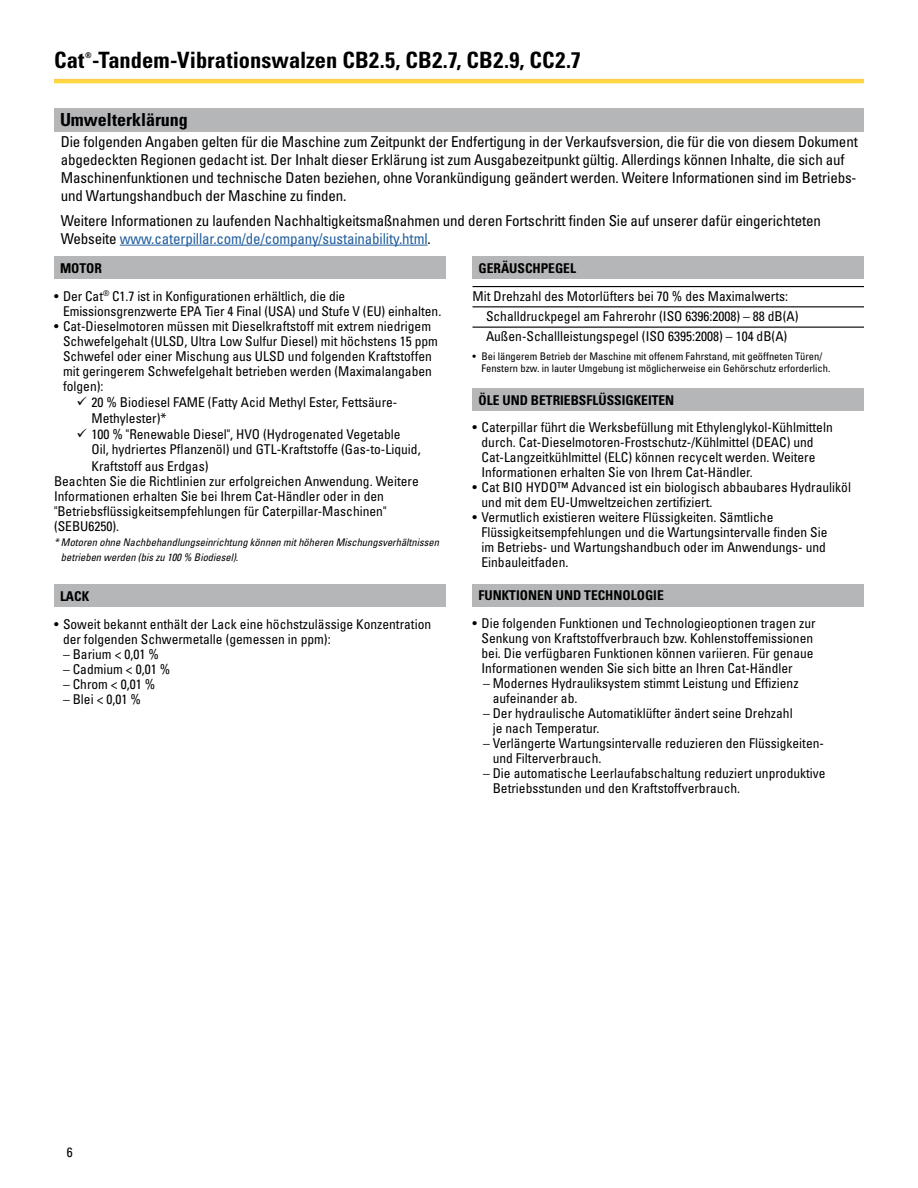
<style>
.page{position:relative;width:918px;height:1188px;background:#fff}
.page>*{position:absolute;margin:0;border:0;box-sizing:border-box;transform-origin:0 0}
.t1{font:700 condensed 22.5px "Univers LT Std";letter-spacing:.005em;color:#000}
.MH{font:700 condensed 18px "Univers LT Std";color:#000}
.t2{font:condensed 15px/18px "Univers LT Std";letter-spacing:-.01em;color:#000}
.TechSpec-w_bullet{font:condensed 13.5px/15px "Univers LT Std";color:#000}
.TechSpec{font:condensed 13.5px "Univers LT Std";color:#000}
.MH-2{font:700 condensed 13.5px "Univers LT Std";color:#000}
.t3{font:condensed 10.5px/12px "Univers LT Std";color:#000}
.TechSpec-w_bullet-2{font:italic condensed 10.5px/15px "Univers LT Std";color:#000}
.t4{font:700 condensed 7.8px "Univers LT Std";color:#000}
.s1{color:#215e9e}
</style>
<div class="page">
<div style="left:54px;top:257px;width:392px;height:22px;background:#b4b6b8"></div>
<div style="left:54px;top:585px;width:392px;height:22px;background:#b4b6b8"></div>
<div style="left:472px;top:257px;width:392px;height:22px;background:#b4b6b8"></div>
<hr style="left:472px;top:286px;width:392px;height:1px;background:#000">
<hr style="left:472px;top:306px;width:392px;height:1px;background:#000">
<hr style="left:472px;top:327px;width:392px;height:1px;background:#000">
<div style="left:472px;top:388px;width:392px;height:23px;background:#b4b6b8"></div>
<div style="left:472px;top:584px;width:392px;height:22px;background:#b4b6b8"></div>
<div style="left:54px;top:108px;width:810px;height:24px;background:#b4b6b8"></div>
<hr style="left:120px;top:245px;width:308px;height:1px;background:#215e9e">
<h1 class="t1" style="left:54px;top:46px;width:528px">Cat -Tandem-Vibrationswalzen CB2.5, CB2.7, CB2.9, CC2.7</h1>
<p class="t4" style="left:85px;top:50px;width:8px">®</p>
<p class="MH" style="left:60px;top:108px;width:129px">Umwelterklärung</p>
<p class="t2" style="left:61px;top:132px;width:799px">Die folgenden Angaben gelten für die Maschine zum Zeitpunkt der Endfertigung in der Verkaufsversion, die für die von diesem Dokument abgedeckten Regionen gedacht ist. Der Inhalt dieser Erklärung ist zum Ausgabezeitpunkt gültig. Allerdings können Inhalte, die sich auf Maschinenfunktionen und technische Daten beziehen, ohne Vorankündigung geändert werden. Weitere Informationen sind im Betriebs&shy;und Wartungshandbuch der Maschine zu finden.</p>
<p class="t2" style="left:61px;top:211px;width:762px">Weitere Informationen zu laufenden Nachhaltigkeitsmaßnahmen und deren Fortschritt finden Sie auf unserer dafür eingerichteten<br>Webseite <span class="s1">www.caterpillar.com/de/company/sustainability.html</span>.</p>
<p class="MH-2" style="left:60px;top:260px;width:43px">MOTOR</p>
<p class="TechSpec-w_bullet" style="left:63px;top:288px;width:380px;text-indent:-9px">• Der Cat<sup>®</sup> C1.7 ist in Konfigurationen erhältlich, die die<br>Emissionsgrenzwerte EPA Tier 4 Final (USA) und Stufe V (EU) einhalten.</p>
<p class="TechSpec-w_bullet" style="left:63px;top:318px;width:376px;text-indent:-9px">• Cat-Dieselmotoren müssen mit Dieselkraftstoff mit extrem niedrigem Schwefelgehalt (ULSD, Ultra Low Sulfur Diesel) mit höchstens 15 ppm Schwefel oder einer Mischung aus ULSD und folgenden Kraftstoffen mit geringerem Schwefelgehalt betrieben werden (Maximalangaben folgen):</p>
<p class="TechSpec-w_bullet" style="left:92px;top:394px;width:307px;line-height:16.2px;text-indent:-15px">✓ 20 % Biodiesel FAME (Fatty Acid Methyl Ester, Fettsäure-<br>Methylester)*</p>
<p class="TechSpec-w_bullet" style="left:92px;top:427px;width:331px;line-height:15.6px;text-indent:-15px">✓ 100 % "Renewable Diesel", HVO (Hydrogenated Vegetable<br>Oil, hydriertes Pflanzenöl) und GTL-Kraftstoffe (Gas-to-Liquid,<br>Kraftstoff aus Erdgas)</p>
<p class="TechSpec-w_bullet" style="left:54px;top:473px;width:366px">Beachten Sie die Richtlinien zur erfolgreichen Anwendung. Weitere Informationen erhalten Sie bei Ihrem Cat-Händler oder in den "Betriebsflüssigkeitsempfehlungen für Caterpillar-Maschinen" (SEBU6250).</p>
<p class="TechSpec-w_bullet-2" style="left:61px;top:534px;width:379px;text-indent:-7px">* Motoren ohne Nachbehandlungseinrichtung können mit höheren Mischungsverhältnissen betrieben werden (bis zu 100 % Biodiesel).</p>
<p class="MH-2" style="left:60px;top:588px;width:31px">LACK</p>
<p class="TechSpec-w_bullet" style="left:63px;top:616px;width:370px;text-indent:-9px">• Soweit bekannt enthält der Lack eine höchstzulässige Konzentration der folgenden Schwermetalle (gemessen in ppm):</p>
<p class="TechSpec" style="left:63px;top:646px;width:97px">– Barium &lt; 0,01 %</p>
<p class="TechSpec" style="left:63px;top:661px;width:109px">– Cadmium &lt; 0,01 %</p>
<p class="TechSpec" style="left:63px;top:676px;width:94px">– Chrom &lt; 0,01 %</p>
<p class="TechSpec" style="left:63px;top:691px;width:79px">– Blei &lt; 0,01 %</p>
<p class="MH-2" style="left:478px;top:260px;width:99px">GERÄUSCHPEGEL</p>
<p class="TechSpec" style="left:472px;top:288px;width:317px">Mit Drehzahl des Motorlüfters bei 70 % des Maximalwerts:</p>
<p class="TechSpec" style="left:486px;top:308px;width:314px">Schalldruckpegel am Fahrerohr (ISO 6396:2008) – 88 dB(A)</p>
<p class="TechSpec" style="left:486px;top:328px;width:303px">Außen-Schallleistungspegel (ISO 6395:2008) – 104 dB(A)</p>
<p class="t3" style="left:482px;top:350px;width:350px;text-indent:-9px">• Bei längerem Betrieb der Maschine mit offenem Fahrstand, mit geöffneten Türen/<br>Fenstern bzw. in lauter Umgebung ist möglicherweise ein Gehörschutz erforderlich.</p>
<p class="MH-2" style="left:478px;top:391px;width:197px">ÖLE UND BETRIEBSFLÜSSIGKEITEN</p>
<p class="TechSpec-w_bullet" style="left:482px;top:420px;width:353px;text-indent:-9px">• Caterpillar führt die Werksbefüllung mit Ethylenglykol-Kühlmitteln durch. Cat-Dieselmotoren-Frostschutz-/Kühlmittel (DEAC) und Cat-Langzeitkühlmittel (ELC) können recycelt werden. Weitere Informationen erhalten Sie von Ihrem Cat-Händler.</p>
<p class="TechSpec-w_bullet" style="left:482px;top:480px;width:371px;text-indent:-9px">• Cat BIO HYDO™ Advanced ist ein biologisch abbaubares Hydrauliköl und mit dem EU-Umweltzeichen zertifiziert.</p>
<p class="TechSpec-w_bullet" style="left:482px;top:510px;width:348px;text-indent:-9px">• Vermutlich existieren weitere Flüssigkeiten. Sämtliche Flüssigkeitsempfehlungen und die Wartungsintervalle finden Sie im Betriebs- und Wartungshandbuch oder im Anwendungs- und Einbauleitfaden.</p>
<p class="MH-2" style="left:478px;top:587px;width:187px">FUNKTIONEN UND TECHNOLOGIE</p>
<p class="TechSpec-w_bullet" style="left:482px;top:616px;width:336px;text-indent:-9px">• Die folgenden Funktionen und Technologieoptionen tragen zur Senkung von Kraftstoffverbrauch bzw. Kohlenstoffemissionen bei. Die verfügbaren Funktionen können variieren. Für genaue Informationen wenden Sie sich bitte an Ihren Cat-Händler</p>
<p class="TechSpec-w_bullet" style="left:493px;top:676px;width:307px;text-indent:-10px">– Modernes Hydrauliksystem stimmt Leistung und Effizienz aufeinander ab.</p>
<p class="TechSpec-w_bullet" style="left:493px;top:706px;width:301px;text-indent:-10px">– Der hydraulische Automatiklüfter ändert seine Drehzahl je nach Temperatur.</p>
<p class="TechSpec-w_bullet" style="left:493px;top:736px;width:333px;text-indent:-10px">– Verlängerte Wartungsintervalle reduzieren den Flüssigkeiten&shy;und Filterverbrauch.</p>
<p class="TechSpec-w_bullet" style="left:493px;top:766px;width:334px;text-indent:-10px">– Die automatische Leerlaufabschaltung reduziert unproduktive<br>Betriebsstunden und den Kraftstoffverbrauch.</p>
<p class="TechSpec-w_bullet" style="left:67px;top:1145px;width:7px">6</p>
</div>
